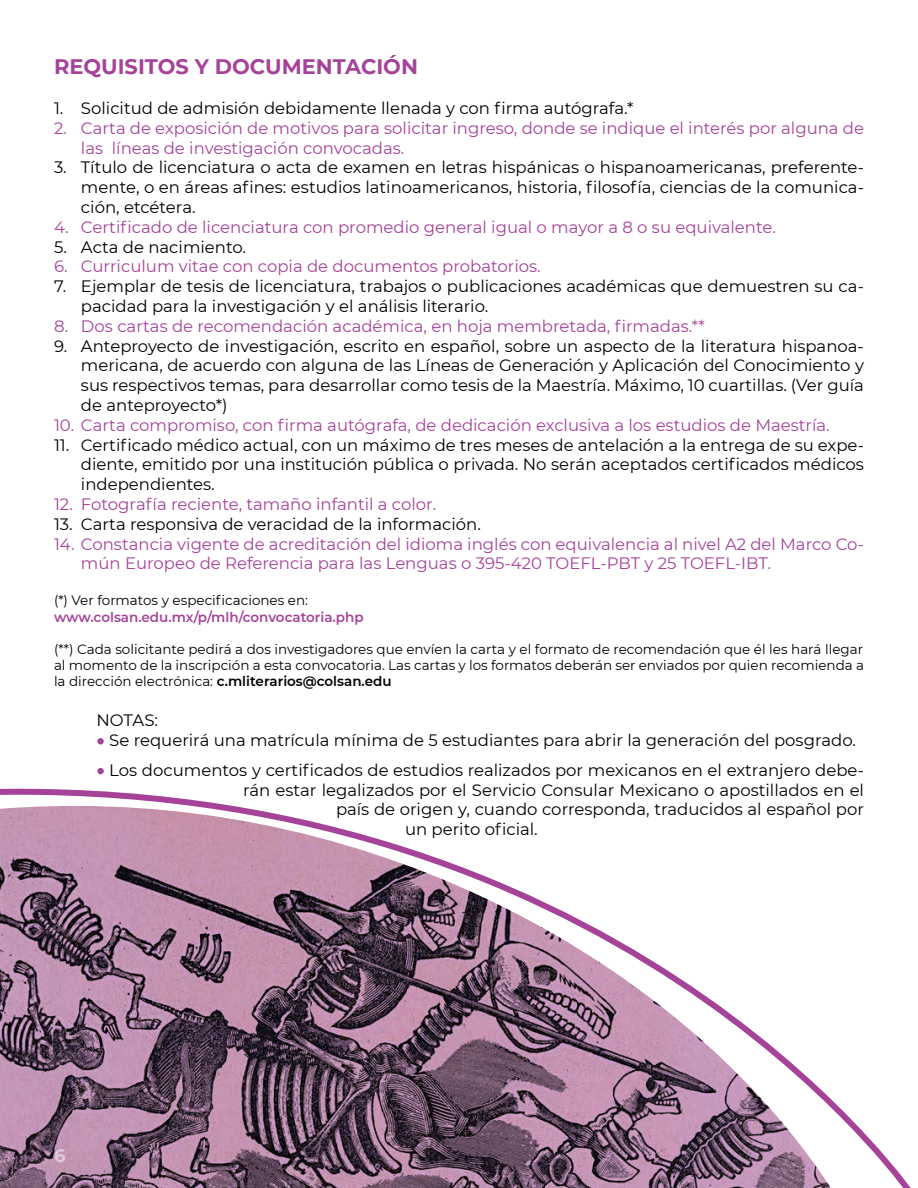
<style>
.page{position:relative;width:918px;height:1188px;background:#fff}
.page>*{position:absolute;margin:0;border:0;box-sizing:border-box;transform-origin:0 0}
.t1{font:700 21px "Montserrat";color:#a54399}
.t2{font:700 18px "Montserrat";color:#fff}
.t3{font:16.5px/19.8px "Montserrat";color:#000;text-align:justify}
.t4{font:16.5px/19.8px "Montserrat";color:#a54399}
.t5{font:13.5px/16.2px "Montserrat";color:#000;text-align:justify}
.t6{font:600 13.5px "Montserrat";color:#a54399}
.s1{font-weight:600}
</style>
<div class="page">
<svg style="left:0;top:788px;width:911px;height:400px"></svg>
<img style="left:0;top:806px;width:832px;height:382px">
<div style="left:97px;top:738px;width:7px;height:6px;background:#a54399;border-radius:50%"></div>
<div style="left:97px;top:768px;width:7px;height:6px;background:#a54399;border-radius:50%"></div>
<p class="t1" style="left:54px;top:52px;width:365px">REQUISITOS Y DOCUMENTACIÓN</p>
<p class="t3" style="left:54px;top:98px;width:581px">1. Solicitud de admisión debidamente llenada y con firma autógrafa.*</p>
<p class="t4" style="left:81px;top:117px;width:785px;text-indent:-27px">2. Carta de exposición de motivos para solicitar ingreso, donde se indique el interés por alguna de las líneas de investigación convocadas.</p>
<p class="t3" style="left:81px;top:157px;width:785px;text-indent:-27px">3. Título de licenciatura o acta de examen en letras hispánicas o hispanoamericanas, preferente&shy;mente, o en áreas afines: estudios latinoamericanos, historia, filosofía, ciencias de la comunica&shy;ción, etcétera.</p>
<p class="t4" style="left:54px;top:216px;width:723px">4. Certificado de licenciatura con promedio general igual o mayor a 8 o su equivalente.</p>
<p class="t3" style="left:54px;top:236px;width:194px">5. Acta de nacimiento.</p>
<p class="t4" style="left:54px;top:256px;width:488px">6. Curriculum vitae con copia de documentos probatorios.</p>
<p class="t3" style="left:81px;top:276px;width:784px;text-indent:-27px">7. Ejemplar de tesis de licenciatura, trabajos o publicaciones académicas que demuestren su ca&shy;pacidad para la investigación y el análisis literario.</p>
<p class="t4" style="left:54px;top:315px;width:652px">8. Dos cartas de recomendación académica, en hoja membretada, firmadas.**</p>
<p class="t3" style="left:81px;top:335px;width:785px;text-indent:-27px">9. Anteproyecto de investigación, escrito en español, sobre un aspecto de la literatura hispanoa&shy;mericana, de acuerdo con alguna de las Líneas de Generación y Aplicación del Conocimiento y sus respectivos temas, para desarrollar como tesis de la Maestría. Máximo, 10 cuartillas. (Ver guía de anteproyecto*)</p>
<p class="t4" style="left:54px;top:414px;width:777px">10. Carta compromiso, con firma autógrafa, de dedicación exclusiva a los estudios de Maestría.</p>
<p class="t3" style="left:81px;top:434px;width:785px;text-indent:-27px">11. Certificado médico actual, con un máximo de tres meses de antelación a la entrega de su expe&shy;diente, emitido por una institución pública o privada. No serán aceptados certificados médicos independientes.</p>
<p class="t4" style="left:54px;top:494px;width:384px">12. Fotografía reciente, tamaño infantil a color.</p>
<p class="t3" style="left:54px;top:513px;width:428px">13. Carta responsiva de veracidad de la información.</p>
<p class="t4" style="left:81px;top:533px;width:785px;text-indent:-27px">14. Constancia vigente de acreditación del idioma inglés con equivalencia al nivel A2 del Marco Co&shy;mún Europeo de Referencia para las Lenguas o 395-420 TOEFL-PBT y 25 TOEFL-IBT.</p>
<p class="t5" style="left:54px;top:592px;width:256px">(*) Ver formatos y especificaciones en:</p>
<p class="t6" style="left:54px;top:607px;width:311px">www.colsan.edu.mx/p/mlh/convocatoria.php</p>
<p class="t5" style="left:54px;top:641px;width:812px">(**) Cada solicitante pedirá a dos investigadores que envíen la carta y el formato de recomendación que él les hará llegar al momento de la inscripción a esta convocatoria. Las cartas y los formatos deberán ser enviados por quien recomienda a la dirección electrónica: <span class="s1">c.mliterarios@colsan.edu</span></p>
<p class="t3" style="left:109px;top:710px;width:748px;text-indent:-13px">NOTAS:<br>Se requerirá una matrícula mínima de 5 estudiantes para abrir la generación del posgrado.</p>
<p class="t3" style="left:109px;top:759px;width:756px">Los documentos y certificados de estudios realizados por mexicanos en el extranjero debe-</p>
<p class="t3" style="left:243px;top:779px;width:623px">rán estar legalizados por el Servicio Consular Mexicano o apostillados en el</p>
<p class="t3" style="left:336px;top:799px;width:530px">país de origen y, cuando corresponda, traducidos al español por</p>
<p class="t3" style="left:405px;top:819px;width:134px">un perito oficial.</p>
<p class="t2" style="left:54px;top:1143px;width:13px">6</p>
</div>
